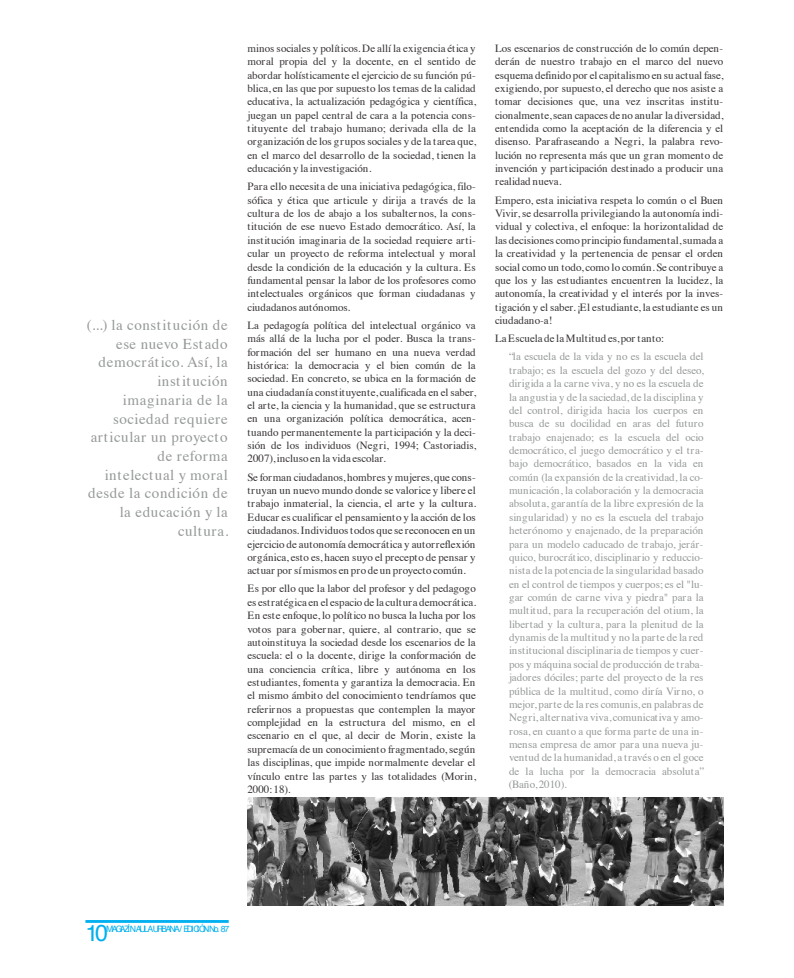
<style>
.page{position:relative;width:794px;height:978px;background:#fff}
.page>*{position:absolute;margin:0;border:0;box-sizing:border-box;transform-origin:0 0}
.t1{font:23.1px "Helvetica";color:#00b0f0}
.t2{font:15px/18.7px "Times";letter-spacing:.035em;color:#969999;text-align:right}
.t3{font:11px/13.4px "Times";color:#383336;text-align:justify}
.t4{font:11px/13.4px "Times";color:#969999;text-align:justify}
.t5{font:8.8px "Helvetica";letter-spacing:-.22em;color:#00b0f0}
</style>
<div class="page">
<hr style="left:85px;top:920px;width:144px;height:3px;background:#00b0f0">
<img style="left:247px;top:797px;width:476px;height:109px">
<h2 class="t2" style="left:87px;top:317px;width:143px">(...) la constitución de ese nuevo Estado democrático. Así, la institución imaginaria de la sociedad requiere articular un proyecto de reforma intelectual y moral desde la condición de la educación y la cultura.</h2>
<p class="t3" style="left:247px;top:42px;width:230px">minos sociales y políticos. De allí la exigencia ética y moral propia del y la docente, en el sentido de abordar holísticamente el ejercicio de su función pú&shy;blica, en las que por supuesto los temas de la calidad educativa, la actualización pedagógica y científica, juegan un papel central de cara a la potencia cons&shy;tituyente del trabajo humano; derivada ella de la organización de los grupos sociales y de la tarea que, en el marco del desarrollo de la sociedad, tienen la educación y la investigación.</p>
<p class="t3" style="left:247px;top:181px;width:230px">Para ello necesita de una iniciativa pedagógica, filo&shy;sófica y ética que articule y dirija a través de la cultura de los de abajo a los subalternos, la cons&shy;titución de ese nuevo Estado democrático. Así, la institución imaginaria de la sociedad requiere arti&shy;cular un proyecto de reforma intelectual y moral desde la condición de la educación y la cultura. Es fundamental pensar la labor de los profesores como intelectuales orgánicos que forman ciudadanas y ciudadanos autónomos.</p>
<p class="t3" style="left:247px;top:319px;width:230px">La pedagogía política del intelectual orgánico va más allá de la lucha por el poder. Busca la trans&shy;formación del ser humano en una nueva verdad histórica: la democracia y el bien común de la sociedad. En concreto, se ubica en la formación de una ciudadanía constituyente, cualificada en el saber, el arte, la ciencia y la humanidad, que se estructura en una organización política democrática, acen&shy;tuando permanentemente la participación y la deci&shy;sión de los individuos (Negri, 1994; Castoriadis, 2007), incluso en la vida escolar.</p>
<p class="t3" style="left:247px;top:471px;width:230px">Se forman ciudadanos, hombres y mujeres, que cons&shy;truyan un nuevo mundo donde se valorice y libere el trabajo inmaterial, la ciencia, el arte y la cultura.<br>Educar es cualificar el pensamiento y la acción de los ciudadanos. Individuos todos que se reconocen en un ejercicio de autonomía democrática y autorreflexión orgánica, esto es, hacen suyo el precepto de pensar y actuar por sí mismos en pro de un proyecto común.</p>
<p class="t3" style="left:247px;top:583px;width:230px">Es por ello que la labor del profesor y del pedagogo es estratégica en el espacio de la cultura democrática.<br>En este enfoque, lo político no busca la lucha por los votos para gobernar, quiere, al contrario, que se autoinstituya la sociedad desde los escenarios de la escuela: el o la docente, dirige la conformación de una conciencia crítica, libre y autónoma en los estudiantes, fomenta y garantiza la democracia. En el mismo ámbito del conocimiento tendríamos que referirnos a propuestas que contemplen la mayor complejidad en la estructura del mismo, en el escenario en el que, al decir de Morin, existe la supremacía de un conocimiento fragmentado, según las disciplinas, que impide normalmente develar el vínculo entre las partes y las totalidades (Morin, 2000: 18).</p>
<p class="t3" style="left:495px;top:42px;width:230px">Los escenarios de construcción de lo común depen&shy;derán de nuestro trabajo en el marco del nuevo esquema definido por el capitalismo en su actual fase, exigiendo, por supuesto, el derecho que nos asiste a tomar decisiones que, una vez inscritas institu&shy;cionalmente, sean capaces de no anular la diversidad, entendida como la aceptación de la diferencia y el disenso. Parafraseando a Negri, la palabra revo&shy;lución no representa más que un gran momento de invención y participación destinado a producir una realidad nueva.</p>
<p class="t3" style="left:495px;top:194px;width:230px">Empero, esta iniciativa respeta lo común o el Buen Vivir, se desarrolla privilegiando la autonomía indi&shy;vidual y colectiva, el enfoque: la horizontalidad de las decisiones como principio fundamental, sumada a la creatividad y la pertenencia de pensar el orden social como un todo, como lo común. Se contribuye a que los y las estudiantes encuentren la lucidez, la autonomía, la creatividad y el interés por la inves&shy;tigación y el saber. ¡El estudiante, la estudiante es un ciudadano-a!</p>
<p class="t3" style="left:495px;top:333px;width:171px">La Escuela de la Multitud es, por tanto:</p>
<p class="t4" style="left:509px;top:351px;width:197px">“la escuela de la vida y no es la escuela del trabajo; es la escuela del gozo y del deseo, dirigida a la carne viva, y no es la escuela de la angustia y de la saciedad, de la disciplina y del control, dirigida hacia los cuerpos en busca de su docilidad en aras del futuro trabajo enajenado; es la escuela del ocio democrático, el juego democrático y el tra&shy;bajo democrático, basados en la vida en común (la expansión de la creatividad, la co&shy;municación, la colaboración y la democracia absoluta, garantía de la libre expresión de la singularidad) y no es la escuela del trabajo heterónomo y enajenado, de la preparación para un modelo caducado de trabajo, jerár&shy;quico, burocrático, disciplinario y reduccio&shy;nista de la potencia de la singularidad basado en el control de tiempos y cuerpos; es el "lu&shy;gar común de carne viva y piedra" para la multitud, para la recuperación del otium, la libertad y la cultura, para la plenitud de la dynamis de la multitud y no la parte de la red institucional disciplinaria de tiempos y cuer&shy;pos y máquina social de producción de traba&shy;jadores dóciles; parte del proyecto de la res pública de la multitud, como diría Virno, o mejor, parte de la res comunis, en palabras de Negri, alternativa viva, comunicativa y amo&shy;rosa, en cuanto a que forma parte de una in&shy;mensa empresa de amor para una nueva ju&shy;ventud de la humanidad, a través o en el goce de la lucha por la democracia absoluta” (Baño, 2010).</p>
<p class="t5" style="left:106px;top:925px;width:124px">MAGAZÍ N AULA URBANA / EDI CI ÓN No. 87</p>
<h1 class="t1" style="left:85px;top:923px;width:24px">10</h1>
</div>
